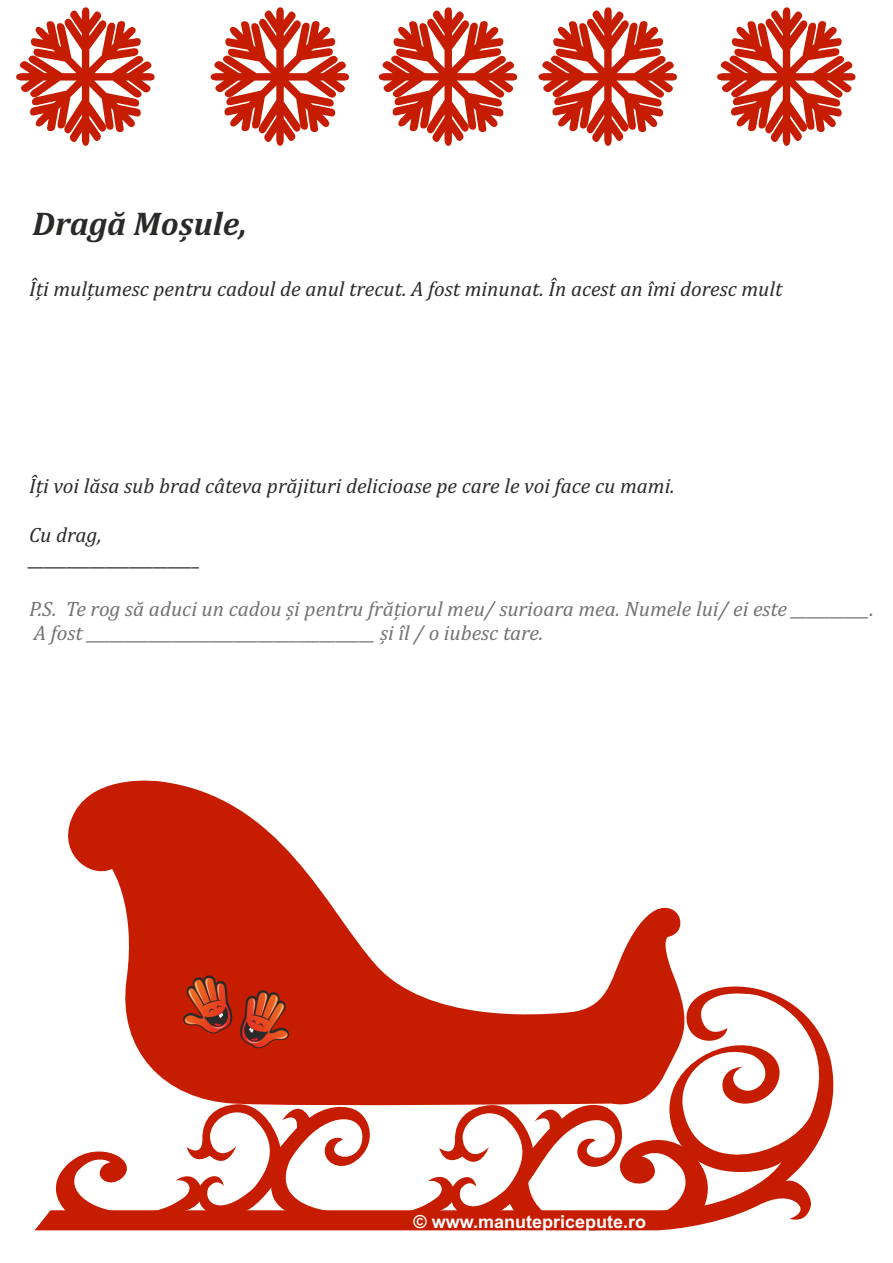
<style>
.page{position:relative;width:893px;height:1263px;background:#fff}
.page>*{position:absolute;margin:0;border:0;box-sizing:border-box;transform-origin:0 0}
.t1{font:italic 700 33.3px "Cambria";color:#2b2a29}
.t2{font:italic 21px/24.6px "Cambria";color:#2b2a29}
.t3{font:italic 21px/24.6px "Cambria";color:#727271}
.t4{font:700 18px "Arial";color:#fefefe}
</style>
<div class="page">
<svg style="left:68px;top:780px;width:613px;height:185px"></svg>
<svg style="left:35px;top:965px;width:799px;height:265px;fill:#c61c00"></svg>
<svg style="left:40px;top:1096px;width:687px;height:135px"></svg>
<svg style="left:538px;top:7px;width:139px;height:139px"></svg>
<svg style="left:211px;top:7px;width:138px;height:139px"></svg>
<svg style="left:16px;top:7px;width:139px;height:139px"></svg>
<svg style="left:379px;top:7px;width:138px;height:139px"></svg>
<svg style="left:717px;top:7px;width:138px;height:139px"></svg>
<svg style="left:183px;top:974px;width:107px;height:78px;background:#b72f13"></svg>
<h1 class="t1" style="left:32px;top:209px;width:216px">Dragă Moșule,</h1>
<p class="t2" style="left:29px;top:277px;width:755px">Îți mulțumesc pentru cadoul de anul trecut. A fost minunat. În acest an îmi doresc mult</p>
<p class="t2" style="left:29px;top:474px;width:647px">Îți voi lăsa sub brad câteva prăjituri delicioase pe care le voi face cu mami.</p>
<p class="t2" style="left:29px;top:524px;width:173px">Cu drag, ______________________</p>
<p class="t3" style="left:29px;top:598px;width:846px">P.S. Te rog să aduci un cadou și pentru frățiorul meu/ surioara mea. Numele lui/ ei este __________.<br>A fost _____________________________________ și îl / o iubesc tare.</p>
<p class="t4" style="left:413px;top:1215px;width:234px">© www.manutepricepute.ro</p>
</div>
